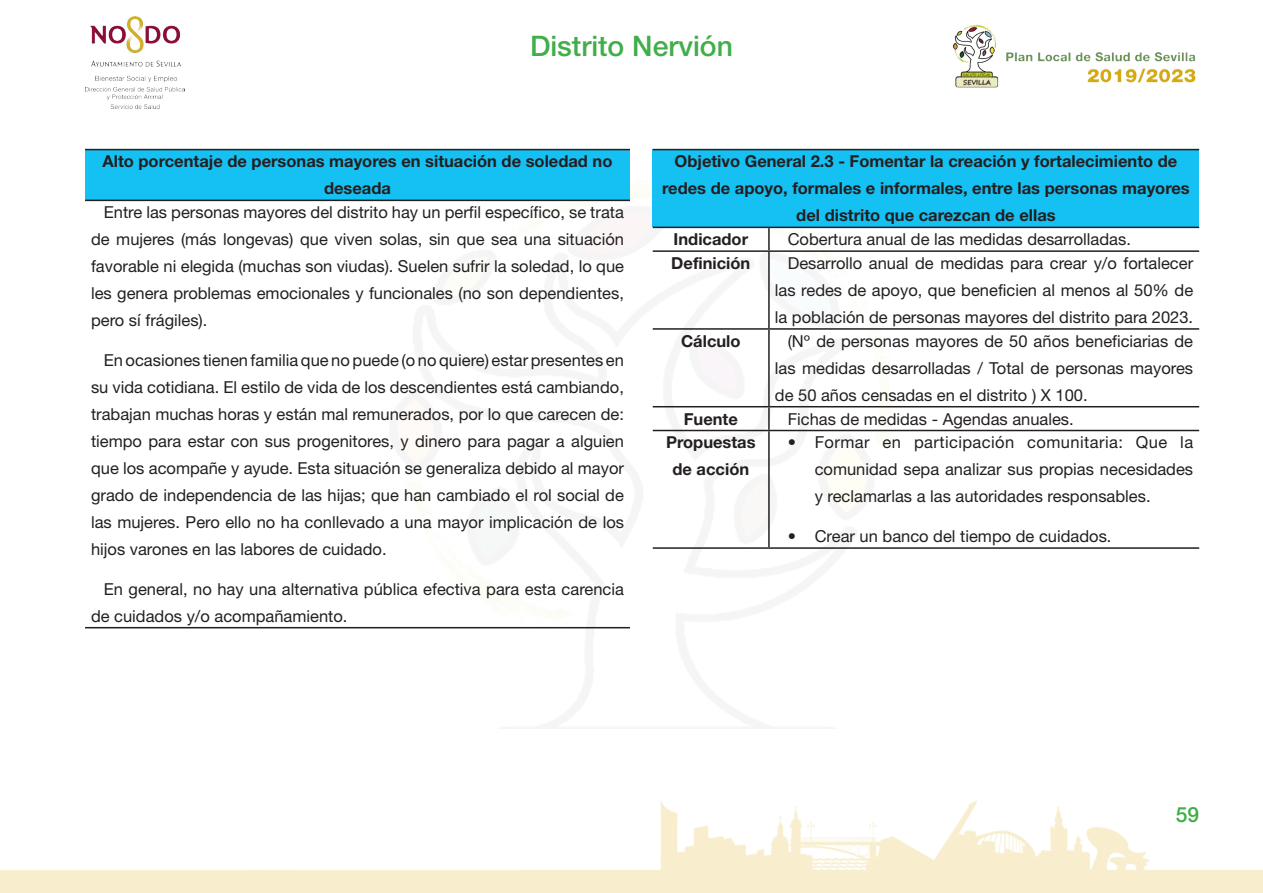
<style>
.page{position:relative;width:1263px;height:893px;background:#fff}
.page>*{position:absolute;margin:0;border:0;box-sizing:border-box;transform-origin:0 0}
.t1{font:500 28.35px "Helvetica Neue LT Std";color:#40ae49}
.t2{font:500 21px "Helvetica Neue LT Std";color:#40ae49}
.t3{font:16.5px/27px "Helvetica Neue LT Std";color:#231f20;text-align:justify}
.t4{font:700 16.5px/27px "Helvetica Neue LT Std";color:#231f20;text-align:center}
</style>
<div class="page">
<img style="left:0;top:800px;width:1263px;height:93px">
<div style="left:722px;top:871px;width:424px;height:22px;background:#f8eecd"></div>
<img style="left:953px;top:24px;width:243px;height:64px">
<img style="left:85px;top:16px;width:100px;height:92px">
<div style="left:653px;top:150px;width:546px;height:77px;background:#15c0f2"></div>
<hr style="left:653px;top:149px;width:116px;height:1px;background:#231f20">
<hr style="left:769px;top:149px;width:430px;height:1px;background:#231f20">
<hr style="left:653px;top:227px;width:116px;height:1px;background:#231f20">
<hr style="left:768px;top:228px;width:2px;height:22px;background:#231f20">
<hr style="left:769px;top:227px;width:430px;height:1px;background:#231f20">
<hr style="left:653px;top:250px;width:116px;height:2px;background:#231f20">
<hr style="left:768px;top:252px;width:2px;height:76px;background:#231f20">
<hr style="left:769px;top:250px;width:430px;height:2px;background:#231f20">
<hr style="left:653px;top:328px;width:116px;height:2px;background:#231f20">
<hr style="left:768px;top:330px;width:2px;height:76px;background:#231f20">
<hr style="left:769px;top:328px;width:430px;height:2px;background:#231f20">
<hr style="left:653px;top:406px;width:116px;height:1px;background:#231f20">
<hr style="left:768px;top:407px;width:2px;height:23px;background:#231f20">
<hr style="left:769px;top:406px;width:430px;height:1px;background:#231f20">
<hr style="left:653px;top:430px;width:116px;height:1px;background:#231f20">
<hr style="left:653px;top:547px;width:116px;height:2px;background:#231f20">
<hr style="left:768px;top:431px;width:2px;height:116px;background:#231f20">
<hr style="left:769px;top:430px;width:430px;height:1px;background:#231f20">
<hr style="left:769px;top:547px;width:430px;height:2px;background:#231f20">
<div style="left:85px;top:150px;width:545px;height:50px;background:#15c0f2"></div>
<hr style="left:85px;top:149px;width:545px;height:1px;background:#231f20">
<hr style="left:85px;top:200px;width:545px;height:1px;background:#231f20">
<hr style="left:85px;top:627px;width:545px;height:1px;background:#231f20">
<h1 class="t1" style="left:530px;top:29px;width:204px">Distrito Nervión</h1>
<p class="t4" style="left:103px;top:148px;width:511px">Alto porcentaje de personas mayores en situación de soledad no deseada</p>
<p class="t3" style="left:91px;top:199px;width:534px;text-indent:13px">Entre las personas mayores del distrito hay un perfil específico, se trata de mujeres (más longevas) que viven solas, sin que sea una situación favorable ni elegida (muchas son viudas). Suelen sufrir la soledad, lo que les genera problemas emocionales y funcionales (no son dependientes, pero sí frágiles).</p>
<p class="t3" style="left:91px;top:346px;width:534px;text-indent:13px">En ocasiones tienen familia que no puede (o no quiere) estar presentes en su vida cotidiana. El estilo de vida de los descendientes está cambiando, trabajan muchas horas y están mal remunerados, por lo que carecen de: tiempo para estar con sus progenitores, y dinero para pagar a alguien que los acompañe y ayude. Esta situación se generaliza debido al mayor grado de independencia de las hijas; que han cambiado el rol social de las mujeres. Pero ello no ha conllevado a una mayor implicación de los hijos varones en las labores de cuidado.</p>
<p class="t3" style="left:91px;top:575px;width:534px;text-indent:13px">En general, no hay una alternativa pública efectiva para esta carencia de cuidados y/o acompañamiento.</p>
<p class="t4" style="left:662px;top:148px;width:529px">Objetivo General 2.3 - Fomentar la creación y fortalecimiento de redes de apoyo, formales e informales, entre las personas mayores del distrito que carezcan de ellas</p>
<p class="t4" style="left:674px;top:225px;width:76px">Indicador</p>
<p class="t3" style="left:788px;top:226px;width:345px">Cobertura anual de las medidas desarrolladas.</p>
<p class="t4" style="left:671px;top:249px;width:81px">Definición</p>
<p class="t3" style="left:775px;top:249px;width:420px;text-indent:13px">Desarrollo anual de medidas para crear y/o fortalecer las redes de apoyo, que beneficien al menos al 50% de la población de personas mayores del distrito para 2023.</p>
<p class="t4" style="left:681px;top:327px;width:61px">Cálculo</p>
<p class="t3" style="left:775px;top:327px;width:420px;text-indent:13px">(Nº de personas mayores de 50 años beneficiarias de las medidas desarrolladas / Total de personas mayores de 50 años censadas en el distrito ) X 100.</p>
<p class="t4" style="left:684px;top:405px;width:56px">Fuente</p>
<p class="t3" style="left:788px;top:405px;width:288px">Fichas de medidas - Agendas anuales.</p>
<p class="t4" style="left:666px;top:429px;width:91px">Propuestas de acción</p>
<p class="t3" style="left:815px;top:429px;width:380px;text-indent:-27px">• Formar en participación comunitaria: Que la comunidad sepa analizar sus propias necesidades y reclamarlas a las autoridades responsables.</p>
<p class="t3" style="left:788px;top:522px;width:325px">• Crear un banco del tiempo de cuidados.</p>
<p class="t2" style="left:1176px;top:802px;width:25px">59</p>
</div>
